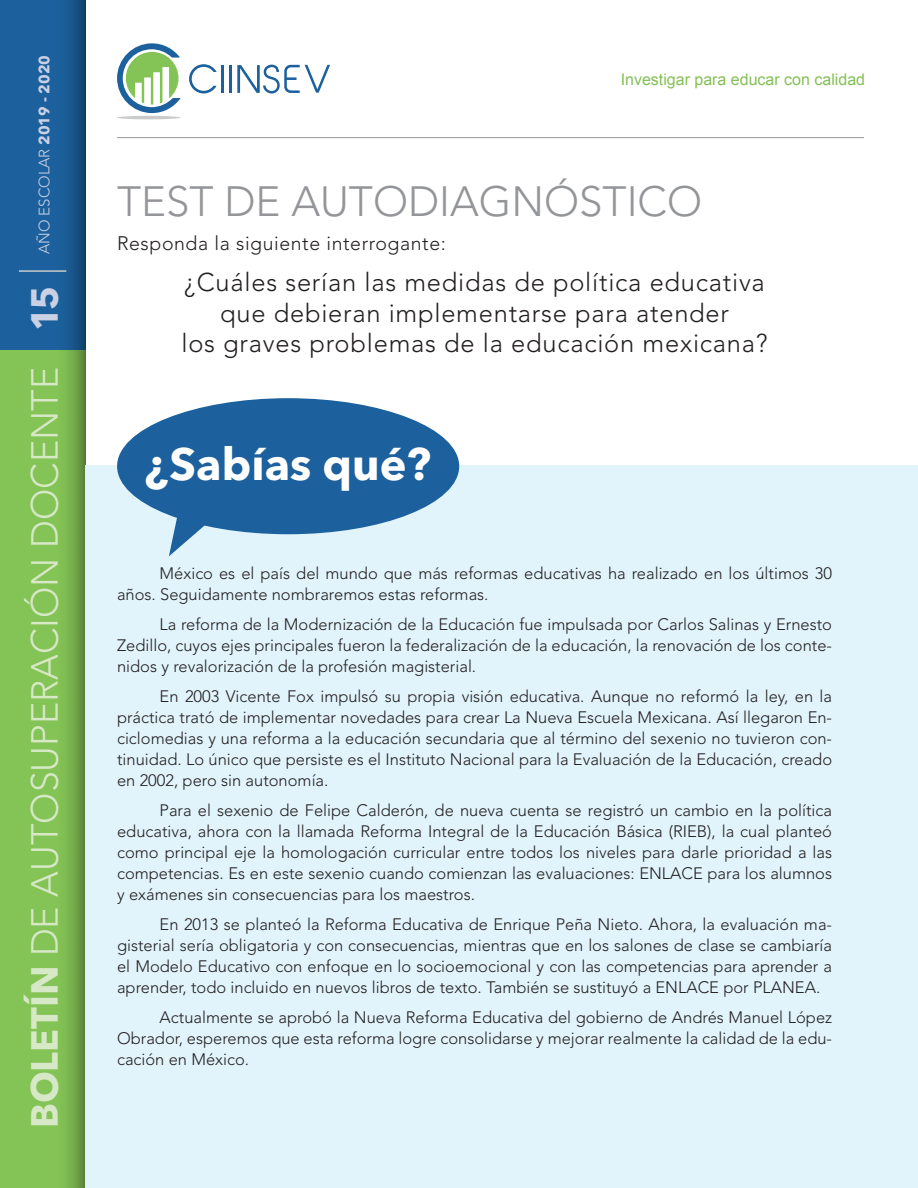
<style>
.page{position:relative;width:918px;height:1188px;background:#fff}
.page>*{position:absolute;margin:0;border:0;box-sizing:border-box;transform-origin:0 0}
.t1{font:700 45px "Avenir Next LT Pro";color:#fff}
.t2{font:300 42px "Avenir LT Std";color:#939598}
.t3{font:300 37.5px "Avenir LT Std";color:#d7e8c7}
.t4{font:300 25.5px/30.6px "Avenir LT Std";letter-spacing:.03em;color:#231f20;text-align:center}
.t5{font:300 19.5px "Avenir LT Std";color:#231f20}
.t6{font:300 16.5px/21px "Avenir LT Std";color:#231f20}
.t7{font:16.05px "Arial";color:#84c056}
.t8{font:300 15px "Avenir LT Std";color:#cad1e4}
.s1{font-family:"Avenir Next LT Pro";font-weight:700}
.s2{font-family:"Avenir Next LT Pro";font-weight:700;color:#cad1e4}
</style>
<div class="page">
<svg style="left:117px;top:43px;width:64px;height:70px"></svg>
<hr style="left:117px;top:116px;width:64px;height:3px;background:#cacccb;border-radius:50%">
<hr style="left:221px;top:65px;width:3px;height:28px;background:#1c619d">
<hr style="left:229px;top:65px;width:3px;height:28px;background:#1c619d">
<svg style="left:237px;top:65px;width:93px;height:28px"></svg>
<svg style="left:189px;top:64px;width:28px;height:29px"></svg>
<div style="left:0;top:350px;width:85px;height:838px;background:#84c355"></div>
<div style="left:0;top:0;width:85px;height:350px;background:#1c619d"></div>
<svg style="left:66px;top:0;width:19px;height:1188px"></svg>
<hr style="left:117px;top:137px;width:747px;height:1px;background:#939598">
<hr style="left:19px;top:270px;width:47px;height:2px;background:#cacccb">
<div style="left:85px;top:466px;width:833px;height:722px;background:#e1f4fc"></div>
<div style="left:117px;top:398px;width:342px;height:136px;background:#1c619d;border-radius:50%"></div>
<svg style="left:169px;top:515px;width:47px;height:41px"></svg>
<p class="t8" style="left:35px;top:254px;width:200px;rotate:-90deg">año escolar <span class="s1">2019 - 2020</span></p>
<h3 class="t3" style="left:23px;top:1128px;width:844px;rotate:-90deg"><span class="s1">Boletín</span> de Autosuperación Docente <span class="s2">15</span></h3>
<p class="t7" style="left:621px;top:69px;width:246px">Investigar para educar con calidad</p>
<h2 class="t2" style="left:117px;top:177px;width:25px">TEST</h2>
<h2 class="t2" style="left:224px;top:177px;width:122px">DE AUTODI</h2>
<h2 class="t2" style="left:450px;top:177px;width:89px">AGNÓSTICO</h2>
<p class="t5" style="left:117px;top:232px;width:330px">Responda la siguiente interrogante:</p>
<h3 class="t4" style="left:181px;top:267px;width:588px">¿Cuáles serían las medidas de política educativa que debieran implementarse para atender<br>los graves problemas de la educación mexicana?</h3>
<h1 class="t1" style="left:145px;top:437px;width:288px">¿Sabías qué?</h1>
<p class="t6" style="left:117px;top:563px;width:717px;text-indent:43px">México es el país del mundo que más reformas educativas ha realizado en los últimos 30 años. Seguidamente nombraremos estas reformas.</p>
<p class="t6" style="left:117px;top:614px;width:716px;text-align:justify;text-indent:43px">La reforma de la Modernización de la Educación fue impulsada por Carlos Salinas y Ernesto Zedillo, cuyos ejes principales fueron la federalización de la educación, la renovación de los conte&shy;nidos y revalorización de la profesión magisterial.</p>
<p class="t6" style="left:117px;top:686px;width:717px;text-align:justify;text-indent:43px">En 2003 Vicente Fox impulsó su propia visión educativa. Aunque no reformó la ley, en la práctica trató de implementar novedades para crear La N ueva Escuela Mexicana. Así llegaron En&shy;ciclomedias y una reforma a la educación secundaria que al término del sexenio no tuvieron con&shy;tinuidad. Lo único que persiste es el I nstituto N acional para la Evaluación de la Educación, creado en 2002, pero sin autonomía.</p>
<p class="t6" style="left:117px;top:800px;width:716px;text-indent:43px">Para el sexenio de Felipe Calderón, de nueva cuenta se registró un cambio en la política educativa, ahora con la llamada Reforma I ntegral de la Educación Básica (RIEB</p>
<p class="t6" style="left:117px;top:821px;width:717px;text-align:justify;text-indent:590px">), la cual planteó como principal eje la homologación curricular entre todos los niveles para darle prioridad a las competencias. Es en este sexenio cuando comienzan las evaluaciones: ENL</p>
<p class="t6" style="left:670px;top:863px;width:163px">ACE para los alumnos</p>
<p class="t6" style="left:160px;top:879px;width:674px;line-height:30px;text-indent:-43px">y exámenes sin consecuencias para los maestros.<br>En 2013 se planteó la Reforma Educativa de Enrique Peña N ieto. Ahora, la evaluación ma-</p>
<p class="t6" style="left:117px;top:935px;width:717px;text-align:justify">gisterial sería obligatoria y con consecuencias, mientras que en los salones de clase se cambiaría el Modelo Educativo con enfoque en lo socioemocional y con las competencias para aprender a aprender, todo incluido en nuevos libros de texto. También se sustituyó a ENL</p>
<p class="t6" style="left:160px;top:972px;width:674px;line-height:30px;text-indent:527px">ACE por PLANEA.<br>Actualmente se aprobó la N ueva Reforma Educativa del gobierno de Andrés Manuel López</p>
<p class="t6" style="left:117px;top:1028px;width:717px">Obrador, esperemos que esta reforma logre consolidarse y mejorar realmente la calidad de la edu&shy;cación en México.</p>
</div>
